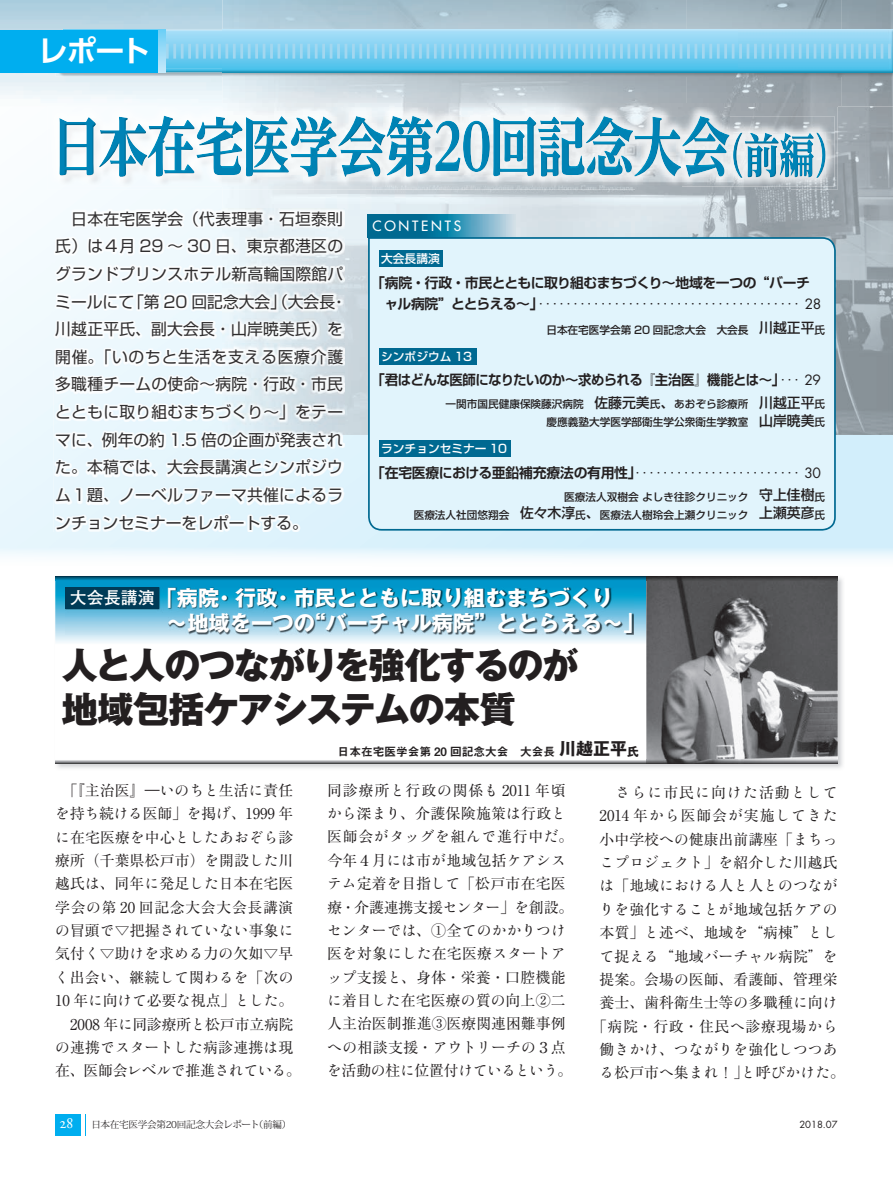
<style>
.page{position:relative;width:893px;height:1191px;background:#fff}
.page>*{position:absolute;margin:0;border:0;box-sizing:border-box;transform-origin:0 0}
.t1{font:800 36.15px/44.7px "Gothic MB101 Pro";letter-spacing:-.04em;color:#231f20}
.t2{font:700 29.7px "UD Shin Go Pr 6 De";color:#fff}
.t3{font:700 21.3px/25.5px "Gothic MB101 Pro";color:#fff}
.t4{font:15.9px/27.6px "Shin Go Pro";letter-spacing:.015em;color:#312f30}
.t5{font:15.9px "Adobe Garamond Pro";color:#fff}
.t6{font:14.85px/23.4px "Ryumin Pro";letter-spacing:.005em;color:#231f20}
.t7{font:14.85px/23.4px "Ryumin Std Regular KO";color:#231f20}
.t8{font:14.85px/23.4px "Ryumin Std Regular KO";letter-spacing:-.025em;color:#231f20}
.t9{font:14.85px/23.4px "Ryumin Std Regular KO";letter-spacing:-.03em;color:#231f20}
.t10{font:300 13.8px "Shin Go Pro";color:#231f20}
.t11{font:700 13.8px "Shin Go Pro De";letter-spacing:-.035em;color:#231f20}
.t12{font:13.8px "Futura";letter-spacing:.2em;color:#fff}
.t13{font:11.7px "Midashi Go Pro MB31";color:#231f20}
.t14{font:500 11.7px "Shin Go Pro";color:#fff}
.t15{font:500 10.65px/18px "Shin Go Pr 6";color:#231f20;text-align:right}
.t16{font:9.6px "Koz Min Pro";letter-spacing:-.03em;color:#231f20}
.t17{font:9.6px "Futura";color:#231f20}
.s1{font-family:"Shin Go Pro De";font-weight:700}
.s2{font-family:"Futura";font-weight:400}
.s3{font-size:13.8px}
.s4{font-family:"Shin Go Pro";font-weight:300}
.s5{font-family:"Futo Go B101 Pro";font-size:16.95px}
.s6{font-family:"Ryumin Std Regular KO"}
.s7{font-family:"Ryumin Pro"}
.s8{font-family:"Gothic MB101 Pro";font-weight:700;font-size:16.95px}
.s9{font-family:"Gothic MB101 Pro";font-weight:700}
</style>
<div class="page">
<img style="left:316px;top:434px;width:577px;height:125px">
<img style="left:0;top:0;width:223px;height:104px">
<img style="left:790px;top:106px;width:103px;height:328px">
<img style="left:223px;top:190px;width:567px;height:57px">
<img style="left:686px;top:0;width:207px;height:106px">
<div style="left:55px;top:1114px;width:26px;height:21px;background:#00aeef"></div>
<svg style="left:85px;top:1114px;width:1px;height:21px"></svg>
<img style="left:56px;top:72px;width:167px;height:5px">
<img style="left:223px;top:72px;width:670px;height:5px">
<img style="left:166px;top:31px;width:727px;height:41px">
<img style="left:166px;top:30px;width:727px;height:1px">
<svg style="left:166px;top:44px;width:725px;height:15px;background:#87d1ef"></svg>
<img style="left:55px;top:577px;width:788px;height:192px">
<div style="left:55px;top:576px;width:783px;height:187px;background:#fff"></div>
<svg style="left:55px;top:580px;width:591px;height:63px;background:#76c5e2"></svg>
<img style="left:65px;top:587px;width:568px;height:48px">
<div style="left:65px;top:587px;width:94px;height:21px;background:#003b57"></div>
<img style="left:646px;top:580px;width:192px;height:183px">
<svg style="left:55px;top:760px;width:591px;height:3px;background:#a5a6a9"></svg>
<img style="left:55px;top:576px;width:783px;height:4px">
<img style="left:368px;top:215px;width:148px;height:22px">
<div style="left:368px;top:237px;width:468px;height:293px;background:#e1f4fc"></div>
<div style="left:379px;top:250px;width:63px;height:17px;background:#006991"></div>
<div style="left:379px;top:348px;width:97px;height:17px;background:#006991"></div>
<div style="left:379px;top:440px;width:131px;height:17px;background:#006991"></div>
<img style="left:48px;top:104px;width:790px;height:86px">
<img style="left:59px;top:177px;width:164px;height:9px">
<img style="left:682px;top:116px;width:152px;height:70px">
<img style="left:223px;top:177px;width:459px;height:9px">
<img style="left:59px;top:116px;width:164px;height:61px">
<img style="left:223px;top:117px;width:506px;height:60px">
<img style="left:733px;top:133px;width:93px;height:45px">
<div style="left:64px;top:30px;width:102px;height:42px;background:linear-gradient(to bottom,#6fcff6,#c4e8fa)"></div>
<div style="left:0;top:30px;width:157px;height:42px;background:#00aeef"></div>
<img style="left:53px;top:209px;width:170px;height:161px">
<img style="left:53px;top:370px;width:195px;height:162px">
<img style="left:248px;top:434px;width:97px;height:98px">
<img style="left:223px;top:209px;width:122px;height:225px">
<h2 class="t2" style="left:38px;top:27px;width:114px">レポート</h2>
<p class="t4" style="left:55px;top:203px;width:293px">　日本在宅医学会（代表理事・石垣泰則氏）は４月 29 ～ 30 日、東京都港区のグランドプリンスホテル新高輪国際館パミールにて「第 20 回記念大会」（大会長・川越正平氏、副大会長・山岸暁美氏）を開催。「いのちと生活を支える医療介護多職種チームの使命～病院・行政・市民とともに取り組むまちづくり～」をテーマに、例年の約 1.5 倍の企画が発表された。本稿では、大会長講演とシンポジウム１題、ノーベルファーマ共催によるランチョンセミナーをレポートする。</p>
<p class="t12" style="left:372px;top:217px;width:90px">CONTENTS</p>
<p class="t14" style="left:381px;top:249px;width:60px">大会長講演</p>
<p class="t11" style="left:371px;top:271px;width:440px">「 病院・行政・市民とともに取り組むまちづくり～地域を一つの“バーチ</p>
<p class="t10" style="left:384px;top:292px;width:438px"><span class="s1">ャル病院”ととらえる～」</span>･･････････････････････････････････････ <span class="s2">28</span></p>
<p class="t15" style="left:546px;top:320px;width:280px">日本在宅医学会第 20 回記念大会　大会長　<span class="s3">川越正平</span>氏</p>
<p class="t14" style="left:381px;top:346px;width:92px">シンポジウム 13</p>
<p class="t11" style="left:371px;top:369px;width:451px">「 君はどんな医師になりたいのか～求められる『主治医』機能とは～」<span class="s4">･･･</span> <span class="s2">29</span></p>
<p class="t15" style="left:446px;top:394px;width:381px">一関市国民健康保険藤沢病院　<span class="s3">佐藤元美</span>氏<span class="s3">、</span>あおぞら診療所　<span class="s3">川越正平</span>氏慶應義塾大学医学部衛生学公衆衛生学教室　<span class="s3">山岸暁美</span>氏</p>
<p class="t14" style="left:381px;top:439px;width:127px">ランチョンセミナー 10</p>
<p class="t10" style="left:371px;top:461px;width:451px"><span class="s1">「在宅医療における亜鉛補充療法の有用性」</span>････････････････････････ <span class="s2">30</span></p>
<p class="t15" style="left:414px;top:487px;width:413px">医療法人双樹会 よしき往診クリニック　<span class="s3">守上佳樹</span>氏<br>医療法人社団悠翔会　<span class="s3">佐々木淳</span>氏<span class="s3">、</span>医療法人樹玲会上瀬クリニック　<span class="s3">上瀬英彦</span>氏</p>
<h3 class="t3" style="left:166px;top:582px;width:480px;text-indent:-96px"><span class="s5">大会長講演</span> 「病院・行政・市民とともに取り組むまちづくり<br>～地域を一つの“バーチャル病院”ととらえる～」</h3>
<h1 class="t1" style="left:62px;top:638px;width:518px">人と人のつながりを強化するのが地域包括ケアシステムの本質</h1>
<p class="t6" style="left:55px;top:777px;width:240px">　「『主治医』―<span class="s6">いのちと</span>生活<span class="s6">に</span>責任<span class="s6">を</span>持<span class="s6">ち</span>続<span class="s6">ける</span>医師」<span class="s6">を</span>掲<span class="s6">げ</span>、1999 年</p>
<p class="t7" style="left:55px;top:824px;width:240px">に<span class="s7">在宅医療</span>を<span class="s7">中心</span>としたあおぞら<span class="s7">診</span></p>
<p class="t6" style="left:55px;top:847px;width:240px;text-align:justify">療所（千葉県松戸市）<span class="s6">を</span>開設<span class="s6">した</span>川越氏<span class="s6">は</span>、同年<span class="s6">に</span>発足<span class="s6">した</span>日本在宅医学会<span class="s6">の</span>第 20 回記念大会大会長講演</p>
<p class="t7" style="left:55px;top:917px;width:240px">の<span class="s7">冒頭</span>で<span class="s7">▽把握</span>されていない<span class="s7">事象</span>に</p>
<p class="t6" style="left:55px;top:941px;width:240px">気付<span class="s6">く</span>▽助<span class="s6">けを</span>求<span class="s6">める</span>力<span class="s6">の</span>欠如▽早</p>
<p class="t7" style="left:55px;top:964px;width:240px">く<span class="s7">出会</span>い<span class="s7">、継続</span>して<span class="s7">関</span>わるを<span class="s7">「次</span>の</p>
<p class="t6" style="left:55px;top:988px;width:240px">10 年<span class="s6">に</span>向<span class="s6">けて</span>必要<span class="s6">な</span>視点」<span class="s6">とした</span>。　2008 年<span class="s6">に</span>同診療所<span class="s6">と</span>松戸市立病院</p>
<p class="t8" style="left:55px;top:1034px;width:248px">の<span class="s7">連携</span>でスタートした<span class="s7">病診連携</span>は<span class="s7">現在、医師会</span>レベルで<span class="s7">推進</span>されている<span class="s7">。</span></p>
<p class="t13" style="left:338px;top:742px;width:303px">日本在宅医学会第 20 回記念大会　大会長 <span class="s8">川越正平</span><span class="s9">氏</span></p>
<p class="t6" style="left:327px;top:777px;width:248px">同診療所<span class="s6">と</span>行政<span class="s6">の</span>関係<span class="s6">も</span> 2011 年頃<span class="s6">から</span>深<span class="s6">まり</span>、介護保険施策<span class="s6">は</span>行政<span class="s6">と</span>医師会<span class="s6">がタッグを</span>組<span class="s6">んで</span>進行中<span class="s6">だ</span>。今年４月<span class="s6">には</span>市<span class="s6">が</span>地域包括<span class="s6">ケアシステム</span>定着<span class="s6">を</span>目指<span class="s6">して</span>「松戸市在宅医療・介護連携支援<span class="s6">センター</span>」<span class="s6">を</span>創設。</p>
<p class="t7" style="left:327px;top:917px;width:240px">センターでは<span class="s7">、①全</span>てのかかりつけ<span class="s7">医</span>を<span class="s7">対象</span>にした<span class="s7">在宅医療</span>スタートア</p>
<p class="t6" style="left:327px;top:964px;width:240px;text-align:justify"><span class="s6">ップ</span>支援<span class="s6">と</span>、身体・栄養・口腔機能<span class="s6">に</span>着目<span class="s6">した</span>在宅医療<span class="s6">の</span>質<span class="s6">の</span>向上②二人主治医制推進③医療関連困難事例</p>
<p class="t9" style="left:327px;top:1034px;width:247px">への<span class="s7">相談支援・</span>アウトリーチの<span class="s7">３点</span>を<span class="s7">活動</span>の<span class="s7">柱</span>に<span class="s7">位置付</span>けているという<span class="s7">。</span></p>
<p class="t7" style="left:615px;top:779px;width:224px">さらに<span class="s7">市民</span>に<span class="s7">向</span>けた<span class="s7">活動</span>として</p>
<p class="t6" style="left:600px;top:803px;width:240px">2014 年<span class="s6">から</span>医師会<span class="s6">が</span>実施<span class="s6">してきた</span>小中学校<span class="s6">への</span>健康出前講座「<span class="s6">まちっ</span></p>
<p class="t7" style="left:600px;top:849px;width:240px;text-align:justify">こプロジェクト<span class="s7">」</span>を<span class="s7">紹介</span>した<span class="s7">川越氏</span>は<span class="s7">「地域</span>における<span class="s7">人</span>と<span class="s7">人</span>とのつながりを<span class="s7">強化</span>することが<span class="s7">地域包括</span>ケアの</p>
<p class="t6" style="left:600px;top:920px;width:240px">本質」<span class="s6">と</span>述<span class="s6">べ</span>、地域<span class="s6">を</span>“病棟”<span class="s6">とし</span></p>
<p class="t7" style="left:600px;top:943px;width:240px">て<span class="s7">捉</span>える<span class="s7">“地域</span>バーチャル<span class="s7">病院”</span>を</p>
<p class="t6" style="left:592px;top:966px;width:247px;text-align:center">提案。会場<span class="s6">の</span>医師、看護師、管理栄養士、歯科衛生士等<span class="s6">の</span>多職種<span class="s6">に</span>向<span class="s6">け</span>「病院・行政・住民<span class="s6">へ</span>診療現場<span class="s6">から</span></p>
<p class="t7" style="left:600px;top:1036px;width:247px"><span class="s7">働</span>きかけ<span class="s7">、</span>つながりを<span class="s7">強化</span>しつつある<span class="s7">松戸市</span>へ<span class="s7">集</span>まれ<span class="s7">！」</span>と<span class="s7">呼</span>びかけた<span class="s7">。</span></p>
<p class="t5" style="left:60px;top:1113px;width:15px">28</p>
<p class="t16" style="left:91px;top:1117px;width:202px">日本在宅医学会第20回記念大会レポート（前編）</p>
<p class="t17" style="left:799px;top:1118px;width:40px">2018.07</p>
</div>
